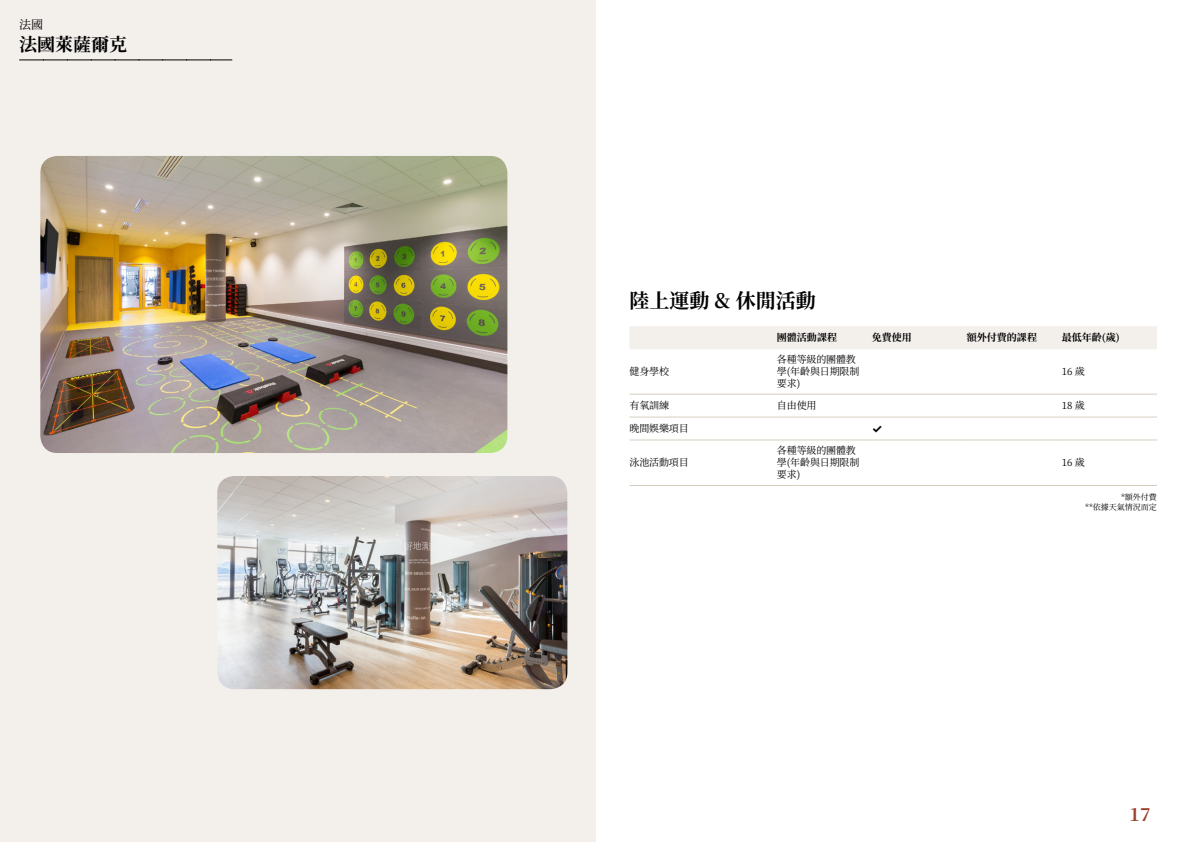
<style>
.page{position:relative;width:1191px;height:842px;background:#fff}
.page>*{position:absolute;margin:0;border:0;box-sizing:border-box;transform-origin:0 0}
.t1{font:700 20px "Noto Serif SC";color:#000}
.t2{font:700 18px "Noto Serif SC";color:#000}
.t3{font:700 18px "Noto Serif SC";color:#9d432c}
.t4{font:12px "Noto Serif SC";color:#000}
.t5{font:700 12px "Inter";color:#000}
.t6{font:10px/12px "Noto Serif SC";letter-spacing:-.015em;color:#000}
.t7{font:700 10px "Noto Serif SC";color:#000}
.t8{font:8px/9.6px "Noto Serif SC";color:#000;text-align:right}
</style>
<div class="page">
<div style="left:0;top:0;width:595px;height:842px;background:#f3f0ec"></div>
<img style="left:40px;top:156px;width:467px;height:297px">
<img style="left:217px;top:476px;width:350px;height:213px">
<svg style="left:20px;top:60px;width:212px;height:1px"></svg>
<div style="left:630px;top:326px;width:527px;height:23px;background:#f3f0ec"></div>
<hr style="left:629px;top:394px;width:148px;height:1px;background:#d7cdc1">
<hr style="left:777px;top:394px;width:95px;height:1px;background:#d7cdc1">
<hr style="left:872px;top:394px;width:95px;height:1px;background:#d7cdc1">
<hr style="left:967px;top:394px;width:95px;height:1px;background:#d7cdc1">
<hr style="left:1062px;top:394px;width:95px;height:1px;background:#d7cdc1">
<hr style="left:629px;top:417px;width:148px;height:1px;background:#d7cdc1">
<hr style="left:777px;top:417px;width:95px;height:1px;background:#d7cdc1">
<hr style="left:872px;top:417px;width:95px;height:1px;background:#d7cdc1">
<hr style="left:967px;top:417px;width:95px;height:1px;background:#d7cdc1">
<hr style="left:1062px;top:417px;width:95px;height:1px;background:#d7cdc1">
<hr style="left:629px;top:439px;width:148px;height:1px;background:#d7cdc1">
<hr style="left:777px;top:439px;width:95px;height:1px;background:#d7cdc1">
<hr style="left:872px;top:439px;width:95px;height:1px;background:#d7cdc1">
<hr style="left:967px;top:439px;width:95px;height:1px;background:#d7cdc1">
<hr style="left:1062px;top:439px;width:95px;height:1px;background:#d7cdc1">
<hr style="left:629px;top:485px;width:148px;height:1px;background:#d7cdc1">
<hr style="left:777px;top:485px;width:95px;height:1px;background:#d7cdc1">
<hr style="left:872px;top:485px;width:95px;height:1px;background:#d7cdc1">
<hr style="left:967px;top:485px;width:95px;height:1px;background:#d7cdc1">
<hr style="left:1062px;top:485px;width:95px;height:1px;background:#d7cdc1">
<p class="t4" style="left:19px;top:17px;width:25px">法國</p>
<h2 class="t2" style="left:19px;top:34px;width:110px">法國萊薩爾克</h2>
<h1 class="t1" style="left:629px;top:289px;width:188px">陸上運動 &amp; 休閒活動</h1>
<p class="t7" style="left:777px;top:332px;width:61px">團體活動課程</p>
<p class="t7" style="left:872px;top:332px;width:41px">免費使用</p>
<p class="t7" style="left:967px;top:332px;width:71px">額外付費的課程</p>
<p class="t7" style="left:1062px;top:332px;width:59px">最低年齡(歲)</p>
<p class="t6" style="left:629px;top:366px;width:41px">健身學校</p>
<p class="t6" style="left:777px;top:354px;width:84px">各種等級的團體教學(年齡與日期限制要求)</p>
<p class="t6" style="left:1062px;top:366px;width:24px">16 歲</p>
<p class="t6" style="left:629px;top:400px;width:41px">有氧訓練</p>
<p class="t6" style="left:777px;top:400px;width:41px">自由使用</p>
<p class="t6" style="left:1062px;top:400px;width:24px">18 歲</p>
<p class="t6" style="left:629px;top:423px;width:61px">晚間娛樂項目</p>
<p class="t5" style="left:872px;top:420px;width:12px">✓</p>
<p class="t6" style="left:629px;top:457px;width:61px">泳池活動項目</p>
<p class="t6" style="left:777px;top:445px;width:84px">各種等級的團體教學(年齡與日期限制要求)</p>
<p class="t6" style="left:1062px;top:457px;width:24px">16 歲</p>
<p class="t8" style="left:1085px;top:492px;width:73px">*額外付費<br>**依據天氣情況而定</p>
<h2 class="t3" style="left:1129px;top:804px;width:23px">17</h2>
</div>
